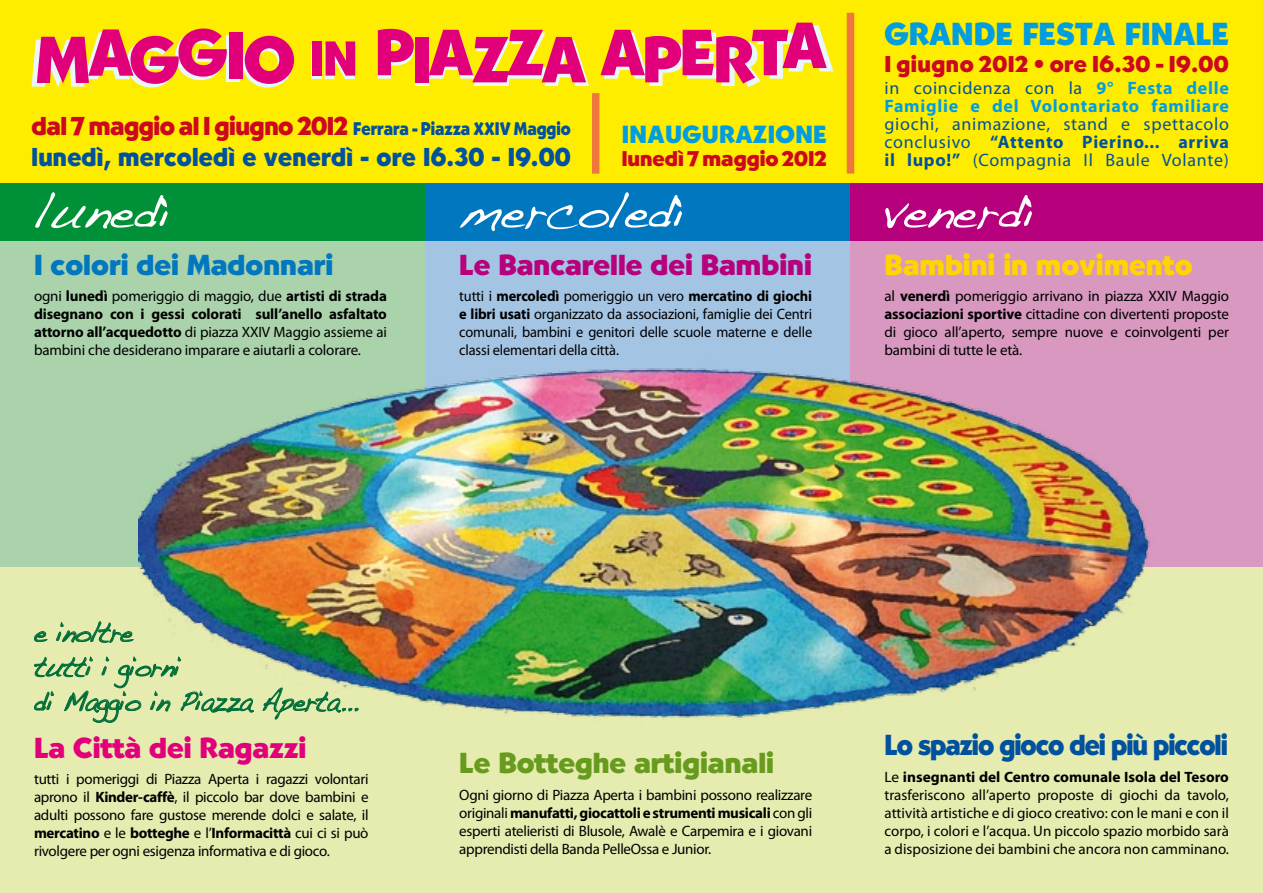
<style>
.page{position:relative;width:1263px;height:893px;background:#fff}
.page>*{position:absolute;margin:0;border:0;box-sizing:border-box;transform-origin:0 0}
.t1{font:51px "Handwriting Dakota";letter-spacing:-.02em;color:#fff}
.t2{font:31.35px "Cg Bernhardt Bd";color:#009ee0}
.t3{font:28.5px/34.5px "Handwriting Dakota";letter-spacing:-.03em;color:#006e38;scale:.91 1}
.t4{font:28.5px "Cg Bernhardt Bd";letter-spacing:-.04em;color:#00519e;scale:.91 1}
.t5{font:28.5px "Cg Bernhardt Bd";color:#b7007c}
.t6{font:28.5px "Cg Bernhardt Bd";color:#679b1d}
.t7{font:28.5px "Cg Bernhardt Bd";color:#0077be}
.t8{font:28.5px "Cg Bernhardt Bd";color:#ffd400}
.t9{font:28.5px "Cg Bernhardt Bd";color:#e2007a}
.t10{font:25.5px "Cg Bernhardt Bd";letter-spacing:.01em;color:#00519e;scale:.94 1}
.t11{font:24.45px "Cg Bernhardt Bd";letter-spacing:.015em;color:#009ee0}
.t12{font:22.5px "Cg Bernhardt Bd";letter-spacing:.02em;color:#cd071e}
.t13{font:21px "Cg Bernhardt Bd";color:#cd071e}
.t14{font:18px/18px "Myriad Pro";letter-spacing:.04em;color:#00519e;text-align:justify}
.t15{font:700 18px/18px "Myriad Pro";letter-spacing:.04em;color:#009ee0}
.t16{font:18px "Cg Bernhardt Bd";color:#00519e;scale:.88 1}
.t17{font:15px/18px "Myriad Pro";letter-spacing:-.01em;color:#000;text-align:justify}
.t18{font:15px/18px "Myriad Pro";letter-spacing:-.01em;color:#000;text-align:justify;scale:.96 1}
.s1{font-size:25.5px;color:#cd071e}
.s2{font-weight:700}
.s3{font-weight:400;color:#00519e}
</style>
<div class="page">
<div style="left:0;top:0;width:1263px;height:405px;background:#ffed00"></div>
<div style="left:0;top:233px;width:425px;height:386px;background:#aad3ac"></div>
<div style="left:425px;top:233px;width:425px;height:386px;background:#a4c4e4"></div>
<div style="left:850px;top:233px;width:413px;height:386px;background:#d898bf"></div>
<div style="left:0;top:568px;width:1263px;height:325px;background:#e6ebb0"></div>
<div style="left:0;top:183px;width:425px;height:57px;background:#009037"></div>
<div style="left:425px;top:183px;width:425px;height:57px;background:#0077be"></div>
<div style="left:850px;top:183px;width:413px;height:57px;background:#b7007c"></div>
<img style="left:139px;top:368px;width:1047px;height:350px">
<div style="left:311px;top:44px;width:10px;height:35px;background:#e9f6fc"></div>
<svg style="left:416px;top:40px;width:13px;height:46px"></svg>
<div style="left:226px;top:35px;width:14px;height:47px;background:#e9f6fc"></div>
<div style="left:312px;top:41px;width:10px;height:35px;background:#e2007a"></div>
<svg style="left:325px;top:41px;width:30px;height:38px"></svg>
<svg style="left:378px;top:29px;width:36px;height:50px"></svg>
<div style="left:415px;top:37px;width:13px;height:45px;background:#e2007a"></div>
<svg style="left:429px;top:30px;width:160px;height:56px"></svg>
<svg style="left:600px;top:23px;width:233px;height:64px"></svg>
<svg style="left:32px;top:28px;width:195px;height:60px"></svg>
<div style="left:229px;top:32px;width:13px;height:46px;background:#e2007a"></div>
<svg style="left:243px;top:36px;width:51px;height:52px"></svg>
<div style="left:847px;top:13px;width:7px;height:161px;background:#f0763c"></div>
<div style="left:592px;top:93px;width:7px;height:81px;background:#f0763c"></div>
<svg style="left:34px;top:631px;width:14px;height:11px"></svg>
<svg style="left:56px;top:621px;width:78px;height:22px"></svg>
<svg style="left:34px;top:655px;width:220px;height:68px"></svg>
<svg style="left:262px;top:687px;width:97px;height:33px"></svg>
<p class="t16" style="left:32px;top:118px;width:614px"><span class="s1">dal 7 maggio al 1 giugno 2012</span> Ferrara - Piazza XXIV Maggio</p>
<h3 class="t10" style="left:32px;top:141px;width:575px">lunedì, mercoledì e venerdì - ore 16.30 - 19.00</h3>
<h3 class="t11" style="left:622px;top:119px;width:206px">INAUGURAZIONE</h3>
<h3 class="t13" style="left:622px;top:146px;width:207px">lunedì 7 maggio 2012</h3>
<h1 class="t1" style="left:34px;top:180px;width:139px">lunedì</h1>
<h3 class="t7" style="left:34px;top:247px;width:301px">I colori dei Madonnari</h3>
<p class="t17" style="left:34px;top:287px;width:354px">ogni <span class="s2">lunedì</span> pomeriggio di maggio, due <span class="s2">artisti di strada disegnano con i gessi colorati sull’anello asfaltato attorno all’acquedotto</span> di piazza XXIV Maggio assieme ai bambini che desiderano imparare e aiutarli a colorare.</p>
<h1 class="t1" style="left:459px;top:180px;width:228px">mercoledì</h1>
<h3 class="t5" style="left:459px;top:247px;width:354px">Le Bancarelle dei Bambini</h3>
<p class="t18" style="left:459px;top:287px;width:369px">tutti i <span class="s2">mercoledì</span> pomeriggio un vero <span class="s2">mercatino di giochi e libri usati</span> organizzato da associazioni, famiglie dei Centri comunali, bambini e genitori delle scuole materne e delle classi elementari della città.</p>
<h2 class="t2" style="left:884px;top:14px;width:346px">GRANDE FESTA FINALE</h2>
<h3 class="t12" style="left:884px;top:50px;width:346px">1 giugno 2012 • ore 16.30 - 19.00</h3>
<p class="t15" style="left:884px;top:78px;width:346px"><span class="s3">in coincidenza con la</span> 9° Festa delle<br>Famiglie e del Volontariato familiare</p>
<p class="t14" style="left:884px;top:115px;width:346px">giochi, animazione, stand e spettacolo conclusivo <span class="s2">“Attento Pierino... arriva il lupo!”</span> (Compagnia Il Baule Volante)</p>
<h1 class="t1" style="left:884px;top:180px;width:153px">venerdì</h1>
<h3 class="t8" style="left:884px;top:247px;width:310px">Bambini in movimento</h3>
<p class="t17" style="left:884px;top:287px;width:346px">al <span class="s2">venerdì</span> pomeriggio arrivano in piazza XXIV Maggio <span class="s2">associazioni sportive</span> cittadine con divertenti proposte di gioco all’aperto, sempre nuove e coinvolgenti per bambini di tutte le età.</p>
<h3 class="t3" style="left:34px;top:614px;width:358px">e inoltre<br>tutti i giorni<br>di Maggio in Piazza Aperta...</h3>
<h3 class="t9" style="left:34px;top:730px;width:274px">La Città dei Ragazzi</h3>
<p class="t17" style="left:34px;top:770px;width:336px">tutti i pomeriggi di Piazza Aperta i ragazzi volontari aprono il <span class="s2">Kinder-caffè</span>, il piccolo bar dove bambini e adulti possono fare gustose merende dolci e salate, il <span class="s2">mercatino</span> e le <span class="s2">botteghe</span> e l’<span class="s2">Informacittà</span> cui ci si può rivolgere per ogni esigenza informativa e di gioco.</p>
<h3 class="t6" style="left:459px;top:745px;width:316px">Le Botteghe artigianali</h3>
<p class="t17" style="left:459px;top:785px;width:354px">Ogni giorno di Piazza Aperta i bambini possono realizzare originali <span class="s2">manufatti, giocattoli e strumenti musicali</span> con gli esperti atelieristi di Blusole, Awalè e Carpemira e i giovani apprendisti della Banda PelleOssa e Junior.</p>
<h3 class="t4" style="left:884px;top:727px;width:379px">Lo spazio gioco dei più piccoli</h3>
<p class="t17" style="left:884px;top:767px;width:346px">Le <span class="s2">insegnanti del Centro comunale Isola del Tesoro </span>trasferiscono all’aperto proposte di giochi da tavolo, attività artistiche e di gioco creativo: con le mani e con il corpo, i colori e l’acqua. Un piccolo spazio morbido sarà a disposizione dei bambini che ancora non camminano.</p>
</div>
